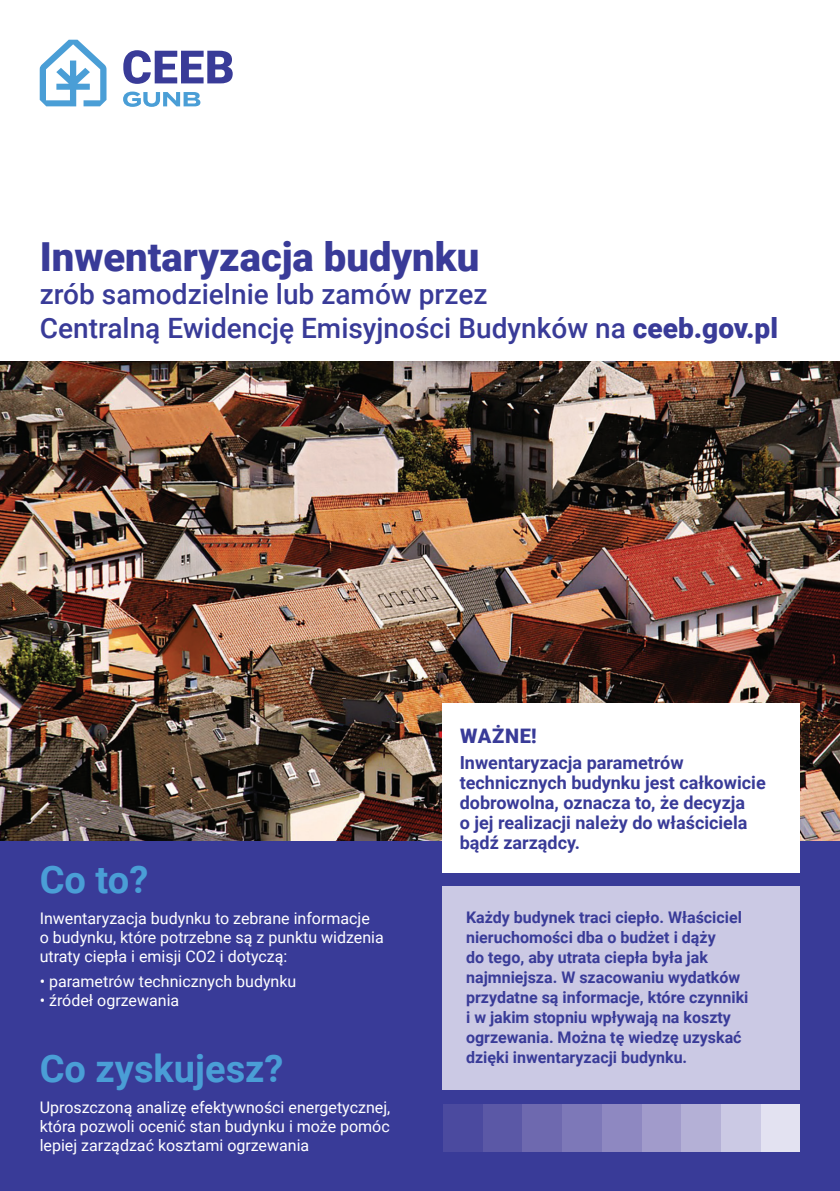
<style>
.page{position:relative;width:840px;height:1191px;background:#fff}
.page>*{position:absolute;margin:0;border:0;box-sizing:border-box;transform-origin:0 0}
.t1{font:900 40px "Roboto";color:#393b98}
.t2{font:700 38px "Roboto";color:#4a9ed6}
.t3{font:500 28px/33.6px "Roboto";color:#393b98}
.t4{font:900 20px "Roboto";letter-spacing:.035em;color:#393b98}
.t5{font:700 18px/20px "Roboto";color:#393b98}
.t6{font:16px/19.2px "Roboto";color:#fff}
.t7{font:700 16px/20px "Roboto";color:#393b98}
.s1{font-weight:900}
</style>
<div class="page">
<div style="left:0;top:703px;width:839px;height:488px;background:#393b98"></div>
<svg style="left:40px;top:40px;width:66px;height:66px"></svg>
<svg style="left:123px;top:50px;width:109px;height:34px"></svg>
<svg style="left:123px;top:92px;width:77px;height:15px"></svg>
<img style="left:0;top:361px;width:839px;height:479px">
<div style="left:760px;top:1103px;width:39px;height:48px;background:#e3e2f1"></div>
<div style="left:720px;top:1103px;width:40px;height:48px;background:#cbc9e4"></div>
<div style="left:680px;top:1103px;width:40px;height:48px;background:#b4b0d6"></div>
<div style="left:641px;top:1103px;width:39px;height:48px;background:#a19bcb"></div>
<div style="left:601px;top:1103px;width:40px;height:48px;background:#8e88c1"></div>
<div style="left:561px;top:1103px;width:40px;height:48px;background:#7d78b8"></div>
<div style="left:522px;top:1103px;width:39px;height:48px;background:#6e69af"></div>
<div style="left:482px;top:1103px;width:40px;height:48px;background:#5b58a6"></div>
<div style="left:442px;top:1103px;width:40px;height:48px;background:#4b4a9f"></div>
<div style="left:442px;top:887px;width:357px;height:203px;background:#cbc9e4"></div>
<div style="left:442px;top:703px;width:357px;height:170px;background:#fff"></div>
<h1 class="t1" style="left:40px;top:228px;width:441px">Inwentaryzacja budynku</h1>
<h3 class="t3" style="left:40px;top:276px;width:739px">zrób samodzielnie lub zamów przez<br>Centralną Ewidencję Emisyjności Budynków na <span class="s1">ceeb.gov.pl</span></h3>
<h2 class="t2" style="left:40px;top:853px;width:110px">Co to?</h2>
<p class="t6" style="left:40px;top:908px;width:345px">Inwentaryzacja budynku to zebrane informacje<br>o budynku, które potrzebne są z punktu widzenia utraty ciepła i emisji CO2 i dotyczą:</p>
<p class="t6" style="left:40px;top:971px;width:258px">• parametrów technicznych budynku</p>
<p class="t6" style="left:40px;top:990px;width:141px">• źródeł ogrzewania</p>
<h2 class="t2" style="left:40px;top:1042px;width:245px">Co zyskujesz?</h2>
<p class="t6" style="left:40px;top:1097px;width:352px;text-align:justify">Uproszczoną analizę efektywności energetycznej, która pozwoli ocenić stan budynku i może pomóc lepiej zarządzać kosztami ogrzewania</p>
<p class="t4" style="left:460px;top:722px;width:78px">WAŻNE!</p>
<p class="t5" style="left:459px;top:752px;width:307px">Inwentaryzacja parametrów technicznych budynku jest całkowicie dobrowolna, oznacza to, że decyzja<br>o jej realizacji należy do właściciela bądź zarządcy.</p>
<p class="t7" style="left:466px;top:907px;width:284px">Każdy budynek traci ciepło. Właściciel nieruchomości dba o budżet i dąży<br>do tego, aby utrata ciepła była jak najmniejsza. W szacowaniu wydatków przydatne są informacje, które czynniki i w jakim stopniu wpływają na koszty ogrzewania. Można tę wiedzę uzyskać dzięki inwentaryzacji budynku.</p>
</div>
